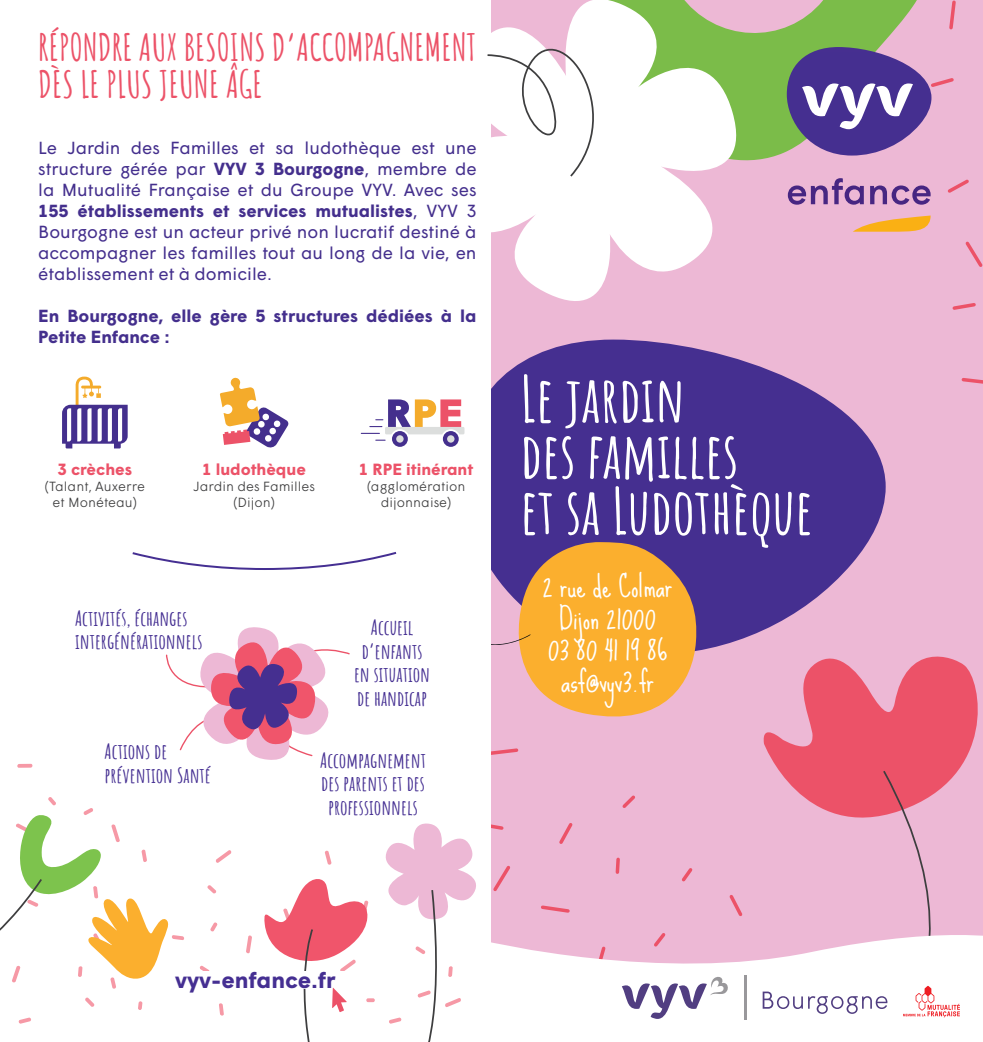
<style>
.page{position:relative;width:983px;height:1042px;background:#fff}
.page>*{position:absolute;margin:0;border:0;box-sizing:border-box;transform-origin:0 0}
.t1{font:700 63px/56px "Amatic SC";color:#fff}
.t2{font:700 36.75px/36.8px "Amatic SC";color:#ec5268}
.t3{font:26.25px/31.5px "Sue Ellen Francisco";color:#fff;text-align:center}
.t4{font:700 22.75px "Wigrum";color:#452f92}
.t5{font:700 20.82px/23.6px "Amatic SC";color:#452f92;text-align:center}
.t6{font:17.5px/21px "Wigrum";color:#442f8d;text-align:justify}
.t7{font:700 17.5px/21px "Wigrum";color:#442f8d}
.t8{font:700 16.28px "Wigrum";color:#ec5268}
.t9{font:300 13.3px/15.9px "Wigrum";color:#3e3e3f;text-align:center}
.s1{font-weight:700}
</style>
<div class="page">
<svg style="left:18px;top:1017px;width:13px;height:7px"></svg>
<svg style="left:138px;top:1001px;width:4px;height:9px"></svg>
<svg style="left:85px;top:997px;width:10px;height:10px"></svg>
<svg style="left:199px;top:965px;width:11px;height:6px"></svg>
<svg style="left:246px;top:935px;width:6px;height:19px"></svg>
<svg style="left:216px;top:850px;width:16px;height:13px"></svg>
<svg style="left:207px;top:885px;width:10px;height:9px"></svg>
<svg style="left:210px;top:922px;width:8px;height:10px"></svg>
<svg style="left:219px;top:1003px;width:5px;height:13px"></svg>
<svg style="left:17px;top:764px;width:16px;height:4px"></svg>
<svg style="left:264px;top:823px;width:212px;height:219px"></svg>
<svg style="left:0;top:797px;width:184px;height:192px"></svg>
<svg style="left:392px;top:431px;width:16px;height:16px"></svg>
<div style="left:396px;top:435px;width:7px;height:8px;background:#dcdedd;border-radius:50%"></div>
<div style="left:443px;top:431px;width:15px;height:16px;background:#442f8d;border-radius:50%"></div>
<div style="left:447px;top:435px;width:7px;height:8px;background:#dcdedd;border-radius:50%"></div>
<svg style="left:361px;top:399px;width:103px;height:35px"></svg>
<svg style="left:62px;top:377px;width:66px;height:71px"></svg>
<hr style="left:81px;top:386px;width:20px;height:2px;background:#f4ab2b">
<svg style="left:220px;top:377px;width:68px;height:71px"></svg>
<svg style="left:132px;top:552px;width:264px;height:18px"></svg>
<svg style="left:166px;top:627px;width:184px;height:133px"></svg>
<div style="left:491px;top:0;width:491px;height:1042px;background:#edb8d5"></div>
<svg style="left:755px;top:0;width:162px;height:160px;fill:#7bbc49"></svg>
<svg style="left:965px;top:241px;width:17px;height:26px"></svg>
<svg style="left:949px;top:0;width:7px;height:30px"></svg>
<svg style="left:961px;top:378px;width:21px;height:6px"></svg>
<svg style="left:948px;top:179px;width:21px;height:14px"></svg>
<svg style="left:952px;top:303px;width:24px;height:7px"></svg>
<svg style="left:763px;top:656px;width:215px;height:128px;fill:#ec5268"></svg>
<svg style="left:790px;top:769px;width:188px;height:152px"></svg>
<svg style="left:491px;top:0;width:264px;height:301px;fill:#fff"></svg>
<svg style="left:487px;top:12px;width:140px;height:166px;background:#f7f1f4"></svg>
<svg style="left:853px;top:215px;width:77px;height:17px"></svg>
<svg style="left:787px;top:178px;width:76px;height:27px"></svg>
<svg style="left:870px;top:185px;width:60px;height:20px"></svg>
<svg style="left:786px;top:47px;width:168px;height:109px"></svg>
<svg style="left:493px;top:865px;width:17px;height:26px"></svg>
<svg style="left:491px;top:748px;width:28px;height:7px"></svg>
<svg style="left:541px;top:905px;width:29px;height:8px"></svg>
<svg style="left:729px;top:895px;width:14px;height:21px"></svg>
<svg style="left:682px;top:868px;width:11px;height:14px"></svg>
<svg style="left:559px;top:823px;width:14px;height:21px"></svg>
<svg style="left:491px;top:824px;width:13px;height:6px"></svg>
<svg style="left:615px;top:857px;width:5px;height:17px"></svg>
<svg style="left:622px;top:795px;width:13px;height:13px"></svg>
<svg style="left:491px;top:921px;width:491px;height:121px;fill:#fff"></svg>
<svg style="left:902px;top:986px;width:57px;height:31px;background:#fcdadb"></svg>
<svg style="left:593px;top:930px;width:135px;height:102px"></svg>
<hr style="left:743px;top:975px;width:3px;height:45px;background:#99989b">
<svg style="left:762px;top:991px;width:125px;height:23px;background:#dddae6"></svg>
<svg style="left:491px;top:339px;width:394px;height:312px;fill:#452f90"></svg>
<svg style="left:491px;top:494px;width:206px;height:223px;background:#bf8864"></svg>
<p class="t2" style="left:38px;top:26px;width:439px">RÉPONDRE AUX BESOINS D’ACCOMPAGNEMENT<br>DÈS LE PLUS JEUNE ÂGE</p>
<p class="t6" style="left:38px;top:136px;width:440px">Le Jardin des Familles et sa ludothèque est une structure gérée par <span class="s1">VYV 3 Bourgogne</span>, membre de la Mutualité Française et du Groupe VYV. Avec ses <span class="s1">155 établissements et services mutualistes</span>, VYV 3<br>Bourgogne est un acteur privé non lucratif destiné à accompagner les familles tout au long de la vie, en établissement et à domicile.</p>
<p class="t7" style="left:38px;top:304px;width:440px">En Bourgogne, elle gère 5 structures dédiées à la<br>Petite Enfance :</p>
<p class="t8" style="left:58px;top:457px;width:76px">3 crèches</p>
<p class="t9" style="left:45px;top:477px;width:102px">(Talant, Auxerre et Monéteau)</p>
<p class="t8" style="left:202px;top:457px;width:105px">1 ludothèque</p>
<p class="t9" style="left:193px;top:477px;width:123px">Jardin des Familles (Dijon)</p>
<p class="t5" style="left:75px;top:605px;width:129px;text-align:left">Activités, échanges intergénérationnels</p>
<p class="t8" style="left:359px;top:457px;width:116px">1 RPE itinérant</p>
<p class="t9" style="left:366px;top:477px;width:100px">(agglomération dijonnaise)</p>
<p class="t5" style="left:371px;top:614px;width:44px">Accueil</p>
<p class="t5" style="left:361px;top:638px;width:62px">d’enfants</p>
<p class="t5" style="left:354px;top:661px;width:78px">en situation</p>
<p class="t5" style="left:357px;top:685px;width:71px">de handicap</p>
<p class="t5" style="left:105px;top:738px;width:64px">Actions de</p>
<p class="t5" style="left:105px;top:762px;width:108px">prévention Santé</p>
<p class="t5" style="left:320px;top:747px;width:108px">Accompagnement des parents et des professionnels</p>
<p class="t1" style="left:520px;top:367px;width:294px">Le jardin<br>des familles<br>et sa Ludothèque</p>
<p class="t3" style="left:542px;top:572px;width:131px">2 rue de Colmar<br>Dijon 21000<br>03 80 41 19 86 asf@vyv3.fr</p>
<p class="t4" style="left:175px;top:963px;width:162px">vyv-enfance.fr</p>
</div>
